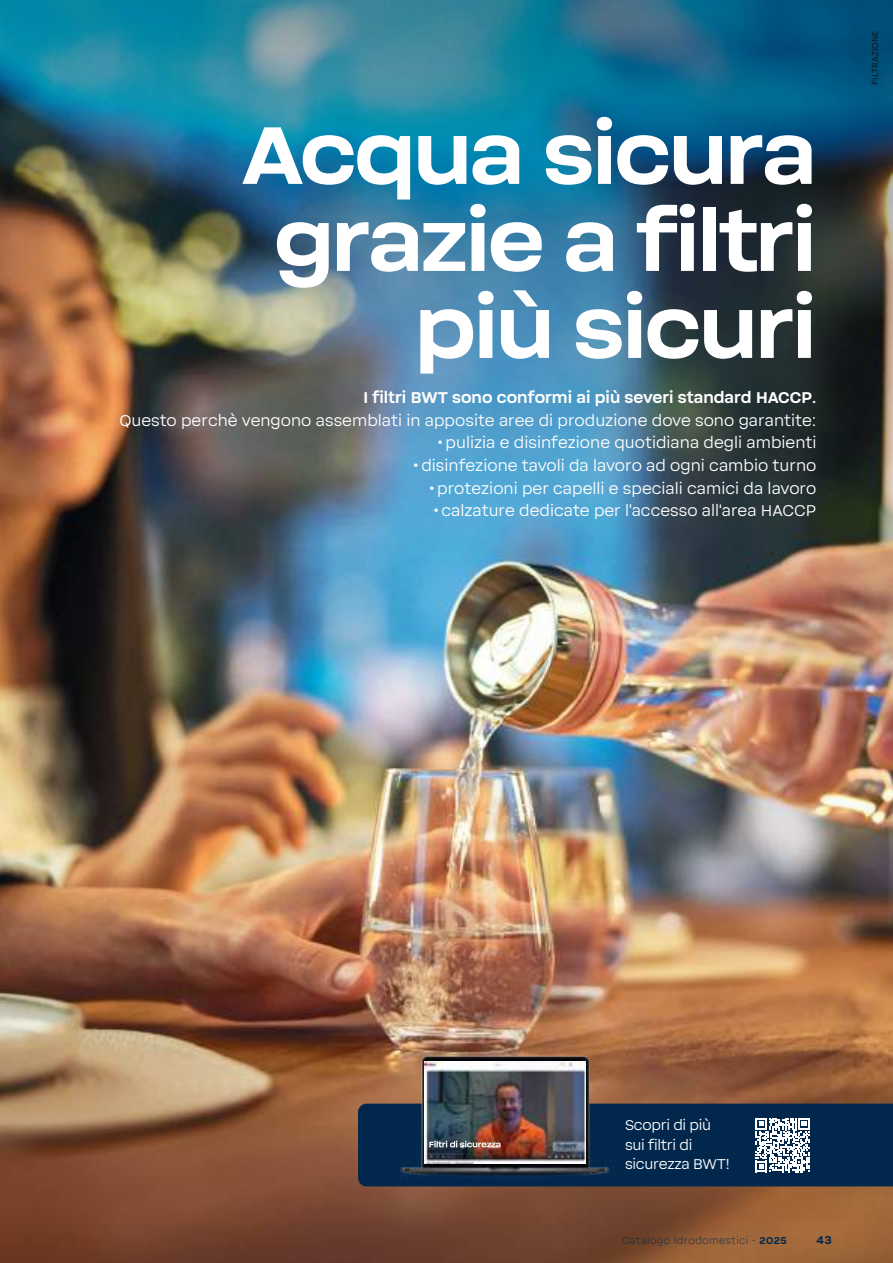
<style>
.page{position:relative;width:893px;height:1263px;background:#fff}
.page>*{position:absolute;margin:0;border:0;box-sizing:border-box;transform-origin:0 0}
.t1{font:87px/87px "BWT Soliden Bold Head";letter-spacing:-.02em;color:#fff;text-align:right}
.t2{font:16.5px "BWT Soliden Regular Text";color:#fff}
.t3{font:16.5px "BWT Soliden Bold Text";color:#fff}
.t4{font:15px/19.5px "BWT Soliden Regular Text";letter-spacing:-.02em;color:#fff}
.t5{font:12px "BWT Soliden Bold Text";color:#01274c}
.t6{font:10.5px "BWT Soliden Light Text";letter-spacing:.04em;color:#01274c}
.t7{font:9px "BWT Soliden Regular Text";color:#0e1112}
.s1{font-family:"BWT Soliden Bold Text"}
</style>
<div class="page">
<img style="left:0;top:0;width:893px;height:1263px">
<img style="left:375px;top:1014px;width:257px;height:205px">
<img style="left:424px;top:1061px;width:161px;height:42px">
<img style="left:358px;top:1103px;width:535px;height:83px">
<h1 class="t1" style="left:241px;top:109px;width:576px">Acqua sicura grazie a filtri più sicuri</h1>
<p class="t3" style="left:363px;top:388px;width:454px">I filtri BWT sono conformi ai più severi standard HACCP.</p>
<p class="t2" style="left:119px;top:410px;width:699px">Questo perchè vengono assemblati in apposite aree di produzione dove sono garantite:</p>
<p class="t2" style="left:437px;top:433px;width:381px">•pulizia e disinfezione quotidiana degli ambienti</p>
<p class="t2" style="left:413px;top:455px;width:405px">•disinfezione tavoli da lavoro ad ogni cambio turno</p>
<p class="t2" style="left:429px;top:478px;width:389px">•protezioni per capelli e speciali camici da lavoro</p>
<p class="t2" style="left:433px;top:500px;width:385px">•calzature dedicate per l’accesso all‘area HACCP</p>
<p class="t7" style="left:870px;top:85px;width:56px;rotate:-90deg">FILTRAZIONE</p>
<p class="t4" style="left:625px;top:1115px;width:106px">Scopri di più sui filtri di sicurezza BWT!</p>
<p class="t6" style="left:622px;top:1234px;width:166px">Catalogo Idrodomestici - <span class="s1">2025</span></p>
<p class="t5" style="left:816px;top:1233px;width:17px">43</p>
</div>
